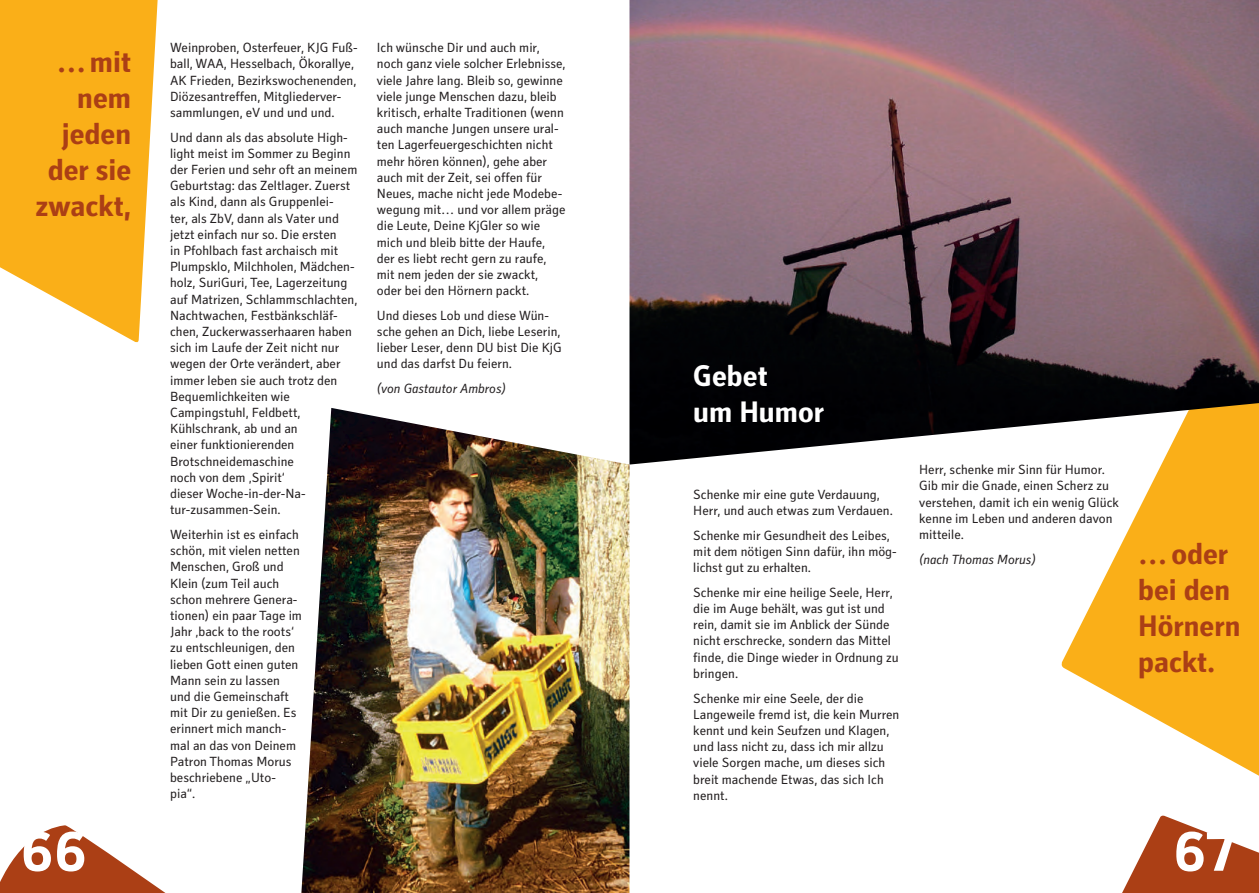
<style>
.page{position:relative;width:1259px;height:893px;background:#fff}
.page>*{position:absolute;margin:0;border:0;box-sizing:border-box;transform-origin:0 0}
.t1{font:700 58.5px "Secca Kj G";color:#fff}
.t2{font:700 30px/36px "Secca Kj G";color:#ab3f15}
.t3{font:700 30px/36px "Secca Kj G";color:#fff}
.t4{font:13.5px/16.2px "Secca Kj G";color:#231f20}
.t5{font:italic 13.5px "Secca Kj G";color:#231f20}
</style>
<div class="page">
<svg style="left:1122px;top:839px;width:137px;height:54px;background:#b65833"></svg>
<svg style="left:0;top:0;width:158px;height:343px;fill:#faaf18"></svg>
<svg style="left:1061px;top:465px;width:198px;height:374px;fill:#faaf18"></svg>
<svg style="left:0;top:825px;width:166px;height:68px"></svg>
<img style="left:629px;top:0;width:630px;height:465px">
<img style="left:301px;top:408px;width:328px;height:485px">
<h2 class="t2" style="left:36px;top:45px;width:97px;text-align:right">…mit nem jeden der sie zwackt,</h2>
<p class="t4" style="left:170px;top:40px;width:189px">Weinproben, Osterfeuer, KJG Fuß&shy;ball, WAA, Hesselbach, Ökorallye, AK Frieden, Bezirkswochenenden, Diözesantreffen, Mitgliederver&shy;sammlungen, eV und und und.</p>
<p class="t4" style="left:170px;top:129px;width:189px">Und dann als das absolute High&shy;light meist im Sommer zu Beginn der Ferien und sehr oft an meinem<br>Geburtstag: das Zeltlager. Zuerst als Kind, dann als Gruppenlei-<br>ter, als ZbV, dann als Vater und jetzt einfach nur so. Die ersten<br>in Pfohlbach fast archaisch mit<br>Plumpsklo, Milchholen, Mädchen&shy;holz, SuriGuri, Tee, Lagerzeitung auf Matrizen, Schlammschlachten,<br>Nachtwachen, Festbänkschläf&shy;chen, Zuckerwasserhaaren haben sich im Laufe der Zeit nicht nur wegen der Orte verändert, aber immer leben sie auch trotz den<br>Bequemlichkeiten wie<br>Campingstuhl, Feldbett,<br>Kühlschrank, ab und an<br>einer funktionierenden<br>Brotschneidemaschine<br>noch von dem ‚Spirit‘<br>dieser Woche-in-der-Na&shy;tur-zusammen-Sein.</p>
<p class="t4" style="left:170px;top:527px;width:133px">Weiterhin ist es einfach schön, mit vielen netten<br>Menschen, Groß und<br>Klein (zum Teil auch schon mehrere Genera&shy;tionen) ein paar Tage im<br>Jahr ‚back to the roots‘ zu entschleunigen, den lieben Gott einen guten<br>Mann sein zu lassen und die Gemeinschaft mit Dir zu genießen. Es erinnert mich manch&shy;mal an das von Deinem<br>Patron Thomas Morus beschriebene „Uto&shy;pia“.</p>
<p class="t4" style="left:377px;top:40px;width:190px">Ich wünsche Dir und auch mir, noch ganz viele solcher Erlebnisse, viele Jahre lang. Bleib so, gewinne viele junge Menschen dazu, bleib kritisch, erhalte Traditionen (wenn auch manche Jungen unsere ural&shy;ten Lagerfeuergeschichten nicht mehr hören können), gehe aber auch mit der Zeit, sei offen für<br>Neues, mache nicht jede Modebe&shy;wegung mit… und vor allem präge die Leute, Deine KjGler so wie mich und bleib bitte der Haufe, der es liebt recht gern zu raufe, mit nem jeden der sie zwackt, oder bei den Hörnern packt.</p>
<p class="t4" style="left:377px;top:308px;width:187px">Und dieses Lob und diese Wün&shy;sche gehen an Dich, liebe Leserin, lieber Leser, denn DU bist Die KjG und das darfst Du feiern.</p>
<p class="t5" style="left:377px;top:381px;width:130px">(von Gastautor Ambros)</p>
<h2 class="t3" style="left:693px;top:359px;width:132px">Gebet<br>um Humor</h2>
<p class="t4" style="left:693px;top:487px;width:201px">Schenke mir eine gute Verdauung,<br>Herr, und auch etwas zum Verdauen.</p>
<p class="t4" style="left:693px;top:528px;width:205px">Schenke mir Gesundheit des Leibes, mit dem nötigen Sinn dafür, ihn mög&shy;lichst gut zu erhalten.</p>
<p class="t4" style="left:693px;top:585px;width:207px">Schenke mir eine heilige Seele, Herr, die im Auge behält, was gut ist und rein, damit sie im Anblick der Sünde nicht erschrecke, sondern das Mittel finde, die Dinge wieder in Ordnung zu bringen.</p>
<p class="t4" style="left:693px;top:690px;width:208px">Schenke mir eine Seele, der die<br>Langeweile fremd ist, die kein Murren kennt und kein Seufzen und Klagen, und lass nicht zu, dass ich mir allzu viele Sorgen mache, um dieses sich breit machende Etwas, das sich Ich nennt.</p>
<p class="t4" style="left:919px;top:462px;width:201px">Herr, schenke mir Sinn für Humor.<br>Gib mir die Gnade, einen Scherz zu verstehen, damit ich ein wenig Glück kenne im Leben und anderen davon mitteile.</p>
<p class="t5" style="left:919px;top:551px;width:118px">(nach Thomas Morus)</p>
<h2 class="t2" style="left:1138px;top:536px;width:104px">…oder bei den<br>Hörnern packt.</h2>
<h1 class="t1" style="left:20px;top:818px;width:68px">66</h1>
<h1 class="t1" style="left:1173px;top:818px;width:63px">67</h1>
</div>
